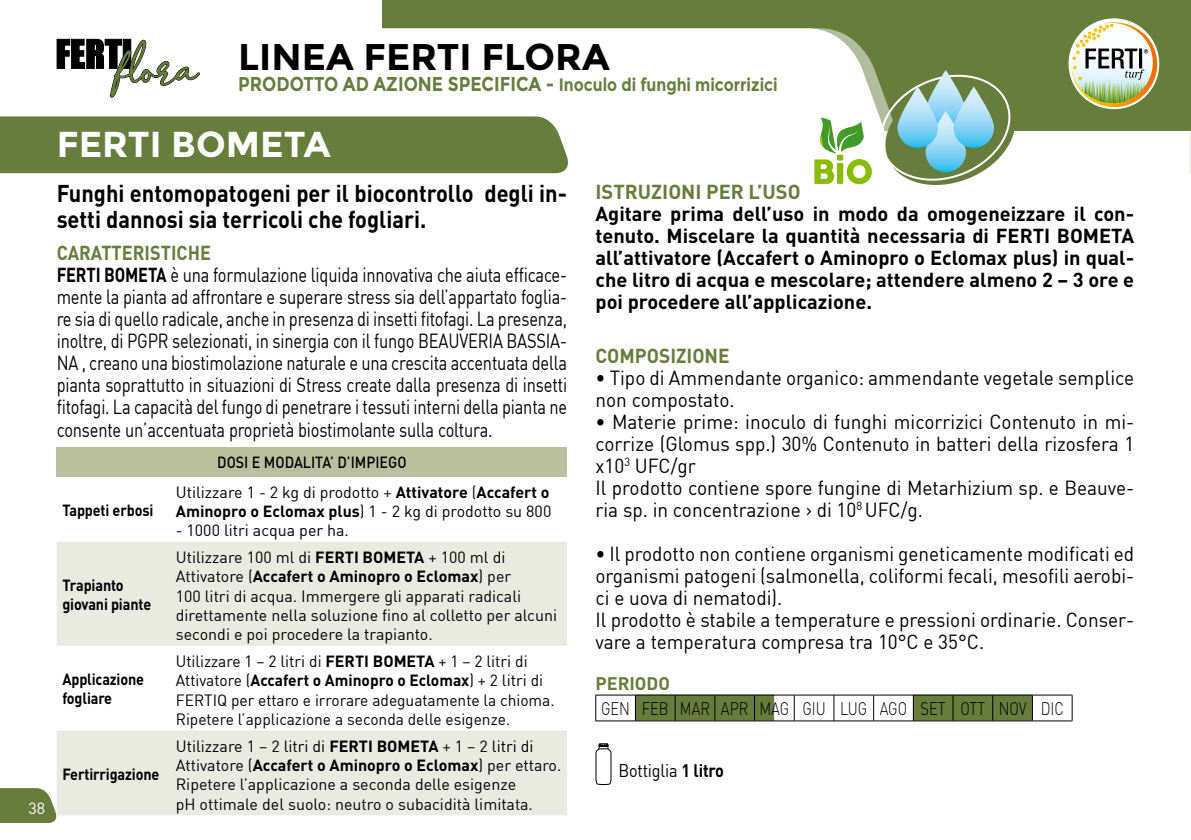
<style>
.page{position:relative;width:1191px;height:840px;background:#fff}
.page>*{position:absolute;margin:0;border:0;box-sizing:border-box;transform-origin:0 0}
.t1{font:700 37px "Montserrat";color:#000}
.t2{font:700 36px "Montserrat";color:#fff}
.t3{font:700 24px/26px "DIN";color:#000;scale:.91 1}
.t4{font:20px/22px "DIN";letter-spacing:-.01em;color:#000;scale:.82 1}
.t5{font:20px/22px "DIN";letter-spacing:-.01em;color:#000;scale:.95 1}
.t6{font:700 20px/22px "DIN";color:#000;text-align:justify}
.t7{font:700 20px "Montserrat";color:#667d3c;scale:.86 1}
.t8{font:700 20px "DIN";color:#667d3c}
.t9{font:700 20px "DIN";color:#667d3c;scale:.95 1}
.t10{font:300 18px "DIN";color:#000;scale:.81 1}
.t11{font:18px "DIN";letter-spacing:-.01em;color:#000;scale:.9 1}
.t12{font:700 18px "DIN";color:#667d3c}
.t13{font:16px/19.2px "DIN";color:#000}
.t14{font:700 16px/19.2px "DIN";letter-spacing:-.01em;color:#000;scale:.9 1}
.t15{font:500 16px "DIN";color:#000;scale:.89 1}
.t16{font:16px "DIN";color:#fff}
.s1{font-size:18px}
.s2{font-weight:700;color:#667d3c}
.s3{font-weight:700}
</style>
<div class="page">
<svg style="left:0;top:788px;width:59px;height:34px;background:#758a50"></svg>
<div style="left:382px;top:0;width:808px;height:130px;background:#667d3c"></div>
<div style="left:573px;top:28px;width:301px;height:102px;background:#fff"></div>
<img style="left:1071px;top:20px;width:86px;height:88px">
<svg style="left:0;top:28px;width:573px;height:145px"></svg>
<div style="left:57px;top:446px;width:510px;height:30px;background:#babf9e"></div>
<svg style="left:57px;top:542px;width:510px;height:272px;fill:#e9eae0"></svg>
<hr style="left:595px;top:694px;width:40px;height:1px;background:#000">
<hr style="left:1032px;top:694px;width:40px;height:1px;background:#000">
<svg style="left:595px;top:695px;width:1px;height:25px"></svg>
<svg style="left:1071px;top:695px;width:1px;height:25px"></svg>
<hr style="left:595px;top:720px;width:40px;height:1px;background:#000">
<hr style="left:635px;top:720px;width:40px;height:1px;background:#000">
<hr style="left:675px;top:720px;width:40px;height:1px;background:#000">
<hr style="left:715px;top:720px;width:39px;height:1px;background:#000">
<hr style="left:754px;top:720px;width:40px;height:1px;background:#000">
<hr style="left:794px;top:720px;width:40px;height:1px;background:#000">
<hr style="left:834px;top:720px;width:39px;height:1px;background:#000">
<hr style="left:873px;top:720px;width:40px;height:1px;background:#000">
<hr style="left:913px;top:720px;width:40px;height:1px;background:#000">
<hr style="left:953px;top:720px;width:39px;height:1px;background:#000">
<hr style="left:992px;top:720px;width:40px;height:1px;background:#000">
<hr style="left:1032px;top:720px;width:40px;height:1px;background:#000">
<svg style="left:635px;top:694px;width:398px;height:26px"></svg>
<svg style="left:595px;top:743px;width:17px;height:42px"></svg>
<svg style="left:814px;top:68px;width:208px;height:117px"></svg>
<svg style="left:925px;top:70px;width:41px;height:61px"></svg>
<svg style="left:925px;top:111px;width:41px;height:61px;background:#89d3f2"></svg>
<svg style="left:897px;top:86px;width:41px;height:62px;background:#8cc8d7"></svg>
<svg style="left:953px;top:86px;width:41px;height:62px"></svg>
<svg style="left:1170px;top:116px;width:21px;height:57px"></svg>
<h1 class="t1" style="left:238px;top:35px;width:373px">LINEA FERTI FLORA</h1>
<p class="t7" style="left:238px;top:72px;width:629px">PRODOTTO AD AZIONE SPECIFICA - <span class="s1">Inoculo di funghi micorrizici</span></p>
<p class="t16" style="left:28px;top:797px;width:18px">38</p>
<h2 class="t2" style="left:57px;top:123px;width:275px">FERTI BOMETA</h2>
<h3 class="t3" style="left:57px;top:179px;width:562px">Funghi entomopatogeni per il biocontrollo degli in&shy;setti dannosi sia terricoli che fogliari.</h3>
<p class="t4" style="left:57px;top:241px;width:624px"><span class="s2">CARATTERISTICHE<br></span><span class="s3">FERTI BOMETA</span> è una formulazione liquida innovativa che aiuta efficace&shy;mente la pianta ad affrontare e superare stress sia dell’appartato foglia&shy;re sia di quello radicale, anche in presenza di insetti fitofagi. La presenza, inoltre, di PGPR selezionati, in sinergia con il fungo BEAUVERIA BASSIA-NA , creano una biostimolazione naturale e una crescita accentuata della pianta soprattutto in situazioni di Stress create dalla presenza di insetti fitofagi. La capacità del fungo di penetrare i tessuti interni della pianta ne consente un’accentuata proprietà biostimolante sulla coltura.</p>
<p class="t14" style="left:62px;top:499px;width:103px">Tappeti erbosi</p>
<p class="t14" style="left:62px;top:574px;width:100px">Trapianto giovani piante</p>
<p class="t14" style="left:62px;top:668px;width:92px">Applicazione fogliare</p>
<p class="t14" style="left:62px;top:763px;width:109px">Fertirrigazione</p>
<p class="t15" style="left:217px;top:452px;width:214px">DOSI E MODALITA’ D’IMPIEGO</p>
<p class="t13" style="left:176px;top:481px;width:377px">Utilizzare 1 - 2 kg di prodotto + <span class="s3">Attivatore</span> (<span class="s3">Accafert o<br>Aminopro o Eclomax plus</span>) 1 - 2 kg di prodotto su 800</p>
<p class="t13" style="left:176px;top:520px;width:175px">- 1000 litri acqua per ha.</p>
<p class="t13" style="left:176px;top:547px;width:383px">Utilizzare 100 ml di <span class="s3">FERTI BOMETA</span> + 100 ml di Attivatore (<span class="s3">Accafert o Aminopro o Eclomax</span>) per<br>100 litri di acqua. Immergere gli apparati radicali direttamente nella soluzione fino al colletto per alcuni secondi e poi procedere la trapianto.</p>
<p class="t13" style="left:176px;top:651px;width:380px">Utilizzare 1 – 2 litri di <span class="s3">FERTI BOMETA</span> + 1 – 2 litri di Attivatore (<span class="s3">Accafert o Aminopro o Eclomax</span>) + 2 litri di FERTIQ per ettaro e irrorare adeguatamente la chioma.<br>Ripetere l’applicazione a seconda delle esigenze.</p>
<p class="t13" style="left:176px;top:735px;width:387px">Utilizzare 1 – 2 litri di <span class="s3">FERTI BOMETA</span> + 1 – 2 litri di Attivatore (<span class="s3">Accafert o Aminopro o Eclomax</span>) per ettaro.<br>Ripetere l’applicazione a seconda delle esigenze<br>pH ottimale del suolo: neutro o subacidità limitata.</p>
<p class="t8" style="left:595px;top:178px;width:207px">ISTRUZIONI PER L’USO</p>
<p class="t6" style="left:595px;top:201px;width:540px">Agitare prima dell’uso in modo da omogeneizzare il con&shy;tenuto. Miscelare la quantità necessaria di FERTI BOMETA all’attivatore (Accafert o Aminopro o Eclomax plus) in qual&shy;che litro di acqua e mescolare; attendere almeno 2 – 3 ore e poi procedere all’applicazione.</p>
<p class="t9" style="left:595px;top:342px;width:143px">COMPOSIZIONE</p>
<p class="t5" style="left:595px;top:366px;width:568px">• Tipo di Ammendante organico: ammendante vegetale semplice non compostato.</p>
<p class="t5" style="left:595px;top:410px;width:568px">• Materie prime: inoculo di funghi micorrizici Contenuto in mi&shy;corrize (Glomus spp.) 30% Contenuto in batteri della rizosfera 1 x10<sup>3</sup> UFC/gr<br>Il prodotto contiene spore fungine di Metarhizium sp. e Beauve&shy;ria sp. in concentrazione › di 10<sup>8</sup> UFC/g.</p>
<p class="t5" style="left:595px;top:542px;width:568px">• Il prodotto non contiene organismi geneticamente modificati ed organismi patogeni (salmonella, coliformi fecali, mesofili aerobi&shy;ci e uova di nematodi).<br>Il prodotto è stabile a temperature e pressioni ordinarie. Conser&shy;vare a temperatura compresa tra 10°C e 35°C.</p>
<p class="t12" style="left:595px;top:671px;width:76px">PERIODO</p>
<p class="t10" style="left:601px;top:697px;width:572px">GEN FEB MAR APR MAG GIU LUG AGO SET OTT NOV DIC</p>
<p class="t11" style="left:618px;top:758px;width:119px">Bottiglia <span class="s3">1 litro</span></p>
</div>
